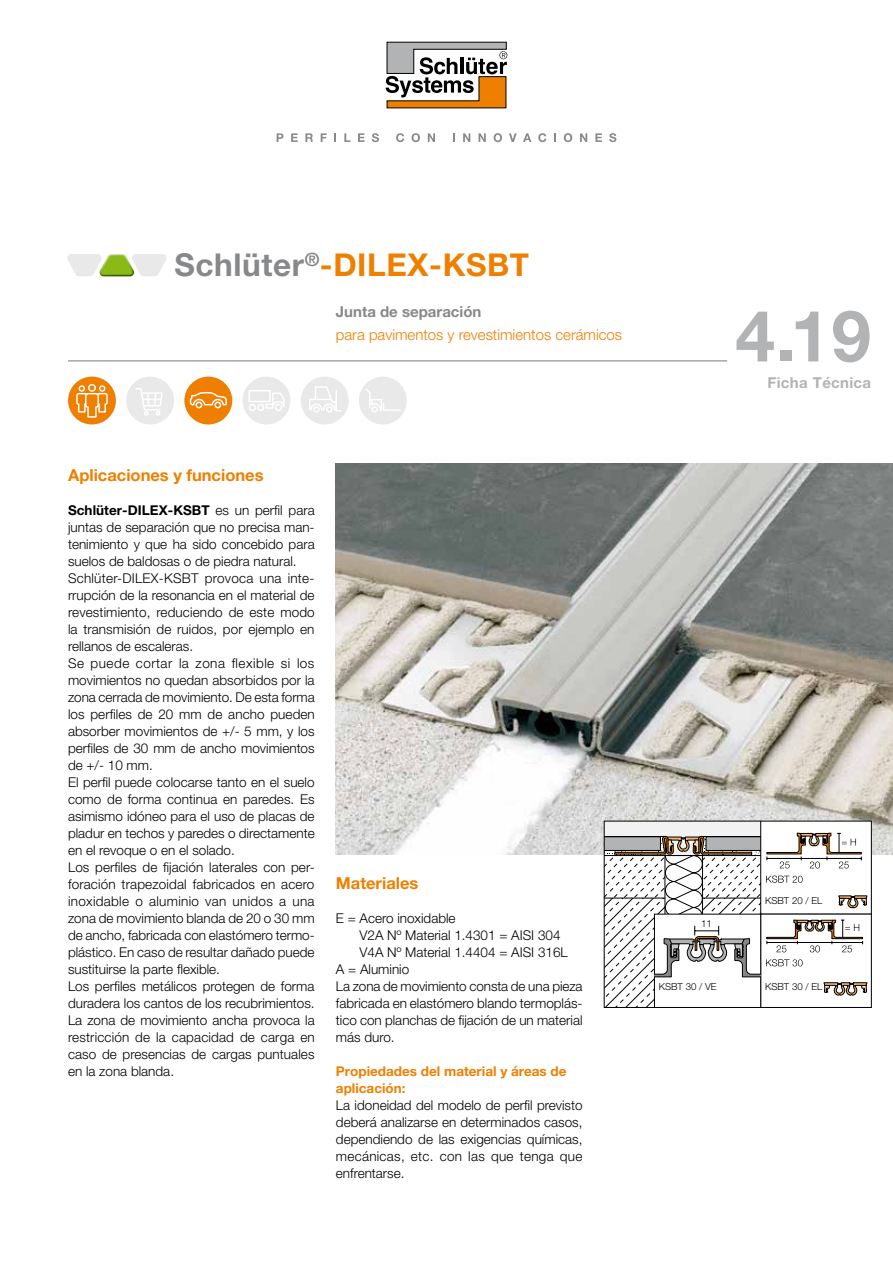
<style>
.page{position:relative;width:893px;height:1263px;background:#fff}
.page>*{position:absolute;margin:0;border:0;box-sizing:border-box;transform-origin:0 0}
.t1{font:700 71.25px "Helvetica Neue LT Pro";color:#b1b3b4}
.t2{font:700 31.5px "Helvetica Neue LT Pro";letter-spacing:.02em;color:#ee7f00}
.t3{font:700 16.5px "Helvetica Neue LT Pro";color:#ee7f00}
.t4{font:300 15px "Helvetica Neue LT Pro";color:#ee7f00}
.t5{font:700 15px "Helvetica Neue LT Pro";color:#87888a}
.t6{font:700 15px "Helvetica Neue LT Pro";letter-spacing:.02em;color:#b1b3b4}
.t7{font:300 13.5px/17px "Helvetica Neue LT Pro";color:#000}
.t8{font:700 13.5px/17px "Helvetica Neue LT Pro";color:#ee7f00}
.t9{font:300 9.75px "Helvetica Neue LT Pro";color:#000}
.s1{color:#87888a}
.s2{font-weight:700}
</style>
<div class="page">
<img style="left:336px;top:463px;width:557px;height:392px">
<svg style="left:606px;top:823px;width:264px;height:183px"></svg>
<div style="left:604px;top:821px;width:268px;height:187px;border:1px solid #000"></div>
<svg style="left:386px;top:42px;width:121px;height:66px"></svg>
<svg style="left:277px;top:133px;width:6px;height:9px"></svg>
<svg style="left:291px;top:133px;width:7px;height:9px"></svg>
<svg style="left:305px;top:133px;width:8px;height:9px"></svg>
<svg style="left:321px;top:133px;width:6px;height:9px"></svg>
<svg style="left:334px;top:133px;width:2px;height:9px"></svg>
<svg style="left:344px;top:133px;width:6px;height:9px"></svg>
<svg style="left:358px;top:133px;width:6px;height:9px"></svg>
<svg style="left:372px;top:133px;width:7px;height:9px"></svg>
<svg style="left:396px;top:133px;width:8px;height:9px"></svg>
<svg style="left:412px;top:133px;width:8px;height:9px"></svg>
<svg style="left:428px;top:133px;width:7px;height:9px"></svg>
<svg style="left:453px;top:133px;width:2px;height:9px"></svg>
<svg style="left:463px;top:133px;width:7px;height:9px"></svg>
<svg style="left:479px;top:133px;width:7px;height:9px"></svg>
<svg style="left:494px;top:133px;width:8px;height:9px"></svg>
<svg style="left:509px;top:133px;width:8px;height:9px"></svg>
<svg style="left:523px;top:133px;width:8px;height:9px"></svg>
<svg style="left:538px;top:133px;width:8px;height:9px"></svg>
<svg style="left:554px;top:133px;width:2px;height:9px"></svg>
<svg style="left:564px;top:133px;width:8px;height:9px"></svg>
<svg style="left:580px;top:133px;width:7px;height:9px"></svg>
<svg style="left:595px;top:133px;width:7px;height:9px"></svg>
<svg style="left:609px;top:133px;width:7px;height:9px"></svg>
<hr style="left:68px;top:360px;width:659px;height:1px;background:#87888a">
<svg style="left:67px;top:254px;width:99px;height:22px"></svg>
<div style="left:68px;top:377px;width:48px;height:47px;background:#ee7f00;border-radius:50%"></div>
<div style="left:88px;top:384px;width:8px;height:8px;border:1px solid #fff;border-radius:50%"></div>
<svg style="left:75px;top:385px;width:33px;height:33px"></svg>
<div style="left:126px;top:377px;width:48px;height:47px;background:#e9e9ea;border-radius:50%"></div>
<svg style="left:135px;top:388px;width:28px;height:36px"></svg>
<div style="left:184px;top:377px;width:48px;height:47px;background:#ee7f00;border-radius:50%"></div>
<svg style="left:189px;top:391px;width:39px;height:33px"></svg>
<div style="left:243px;top:377px;width:47px;height:47px;background:#e9e9ea;border-radius:50%"></div>
<svg style="left:248px;top:390px;width:37px;height:21px"></svg>
<div style="left:301px;top:377px;width:48px;height:47px;background:#e9e9ea;border-radius:50%"></div>
<svg style="left:309px;top:386px;width:33px;height:27px"></svg>
<div style="left:359px;top:377px;width:48px;height:47px;background:#e9e9ea;border-radius:50%"></div>
<svg style="left:366px;top:388px;width:35px;height:25px"></svg>
<h2 class="t2" style="left:174px;top:246px;width:356px"><span class="s1">Schlüter</span><sup>®</sup>-DILEX-KSBT</h2>
<p class="t5" style="left:336px;top:303px;width:147px">Junta de separación</p>
<p class="t4" style="left:336px;top:326px;width:288px">para pavimentos y revestimientos cerámicos</p>
<p class="t3" style="left:68px;top:464px;width:197px">Aplicaciones y funciones</p>
<p class="t7" style="left:68px;top:501px;width:248px"><span class="s2">Schlüter-DILEX-KSBT</span> es un perfil para juntas de separación que no precisa man&shy;tenimiento y que ha sido concebido para suelos de baldosas o de piedra natural.<br>Schlüter-DILEX-KSBT provoca una inte&shy;rrupción de la resonancia en el material de revestimiento, reduciendo de este modo la transmisión de ruidos, por ejemplo en rellanos de escaleras.<br>Se puede cortar la zona flexible si los movimientos no quedan absorbidos por la zona cerrada de movimiento. De esta forma los perfiles de 20 mm de ancho pueden absorber movimientos de +/- 5 mm, y los perfiles de 30 mm de ancho movimientos de +/- 10 mm.<br>El perfil puede colocarse tanto en el suelo como de forma continua en paredes. Es asimismo idóneo para el uso de placas de pladur en techos y paredes o directamente en el revoque o en el solado.<br>Los perfiles de fijación laterales con per&shy;foración trapezoidal fabricados en acero inoxidable o aluminio van unidos a una zona de movimiento blanda de 20 o 30 mm de ancho, fabricada con elastómero termo&shy;plástico. En caso de resultar dañado puede sustituirse la parte flexible.<br>Los perfiles metálicos protegen de forma duradera los cantos de los recubrimientos.<br>La zona de movimiento ancha provoca la restricción de la capacidad de carga en caso de presencias de cargas puntuales en la zona blanda.</p>
<p class="t3" style="left:336px;top:873px;width:84px">Materiales</p>
<p class="t7" style="left:336px;top:909px;width:121px">E = Acero inoxidable</p>
<p class="t7" style="left:360px;top:926px;width:202px">V2A Nº Material 1.4301 = AISI 304</p>
<p class="t7" style="left:360px;top:943px;width:210px">V4A Nº Material 1.4404 = AISI 316L</p>
<p class="t7" style="left:336px;top:960px;width:75px">A = Aluminio</p>
<p class="t7" style="left:336px;top:977px;width:248px">La zona de movimiento consta de una pieza</p>
<p class="t7" style="left:336px;top:994px;width:248px">fabricada en elastómero blando termoplás-</p>
<p class="t7" style="left:336px;top:1011px;width:248px">tico con planchas de fijación de un material</p>
<p class="t7" style="left:336px;top:1028px;width:60px">más duro.</p>
<p class="t8" style="left:336px;top:1062px;width:232px">Propiedades del material y áreas de aplicación:</p>
<p class="t7" style="left:336px;top:1096px;width:248px;text-align:justify">La idoneidad del modelo de perfil previsto deberá analizarse en determinados casos, dependiendo de las exigencias químicas, mecánicas, etc. con las que tenga que enfrentarse.</p>
<h1 class="t1" style="left:735px;top:292px;width:137px">4.19</h1>
<p class="t6" style="left:768px;top:373px;width:105px">Ficha Técnica</p>
<p class="t9" style="left:701px;top:917px;width:12px">11</p>
<p class="t9" style="left:765px;top:894px;width:59px">KSBT 20 / EL</p>
<p class="t9" style="left:659px;top:981px;width:59px">KSBT 30 / VE</p>
<p class="t9" style="left:765px;top:981px;width:59px">KSBT 30 / EL</p>
</div>
